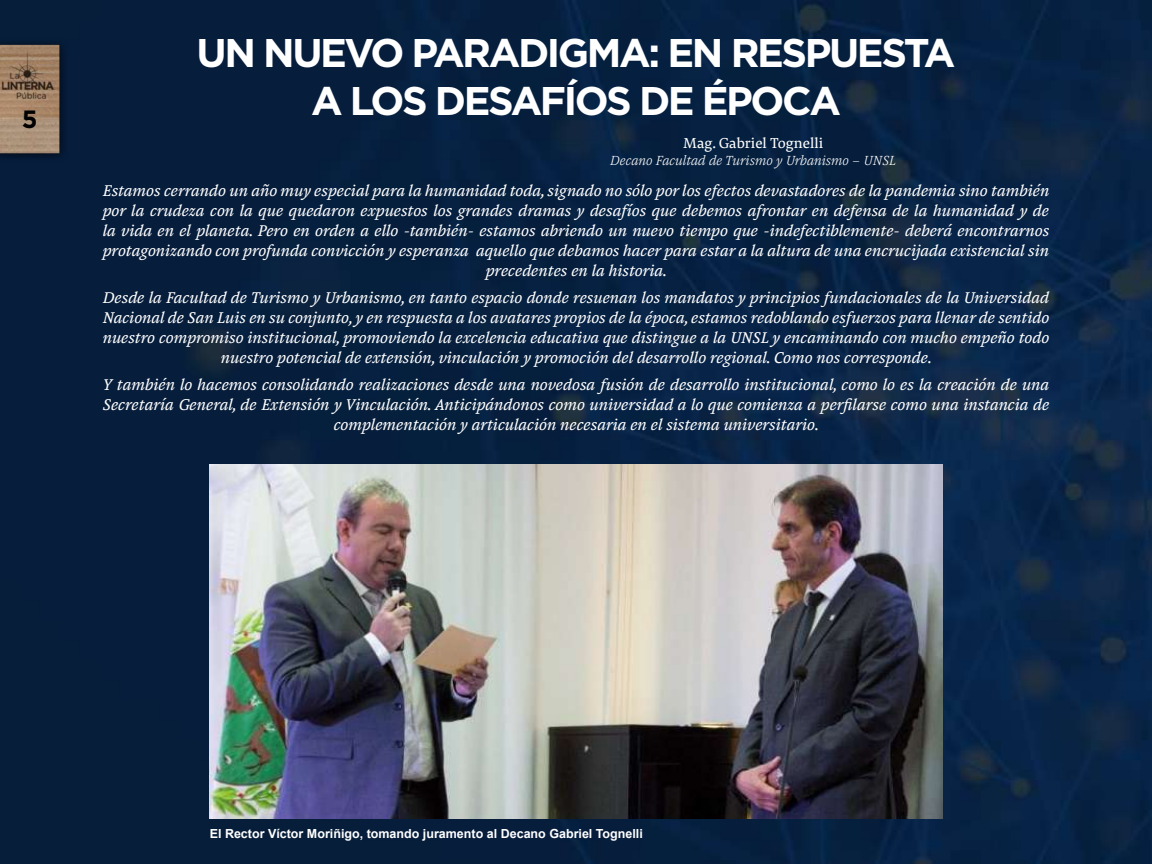
<style>
.page{position:relative;width:1152px;height:864px;background:#fff}
.page>*{position:absolute;margin:0;border:0;box-sizing:border-box;transform-origin:0 0}
.t1{font:700 40px/48px "Gotham";letter-spacing:-.06em;color:#fff;text-align:center}
.t2{font:700 25px "Gotham";color:#000}
.t3{font:italic 16.25px/20px "Pensum Pro";color:#fff;text-align:center}
.t4{font:15px "Pensum Pro";color:#fff}
.t5{font:italic 300 13.75px "Pensum Pro";color:#fff}
.t6{font:700 12.5px "Arial";color:#fff}
</style>
<div class="page">
<img style="left:0;top:0;width:1151px;height:864px">
<img style="left:210px;top:464px;width:732px;height:355px">
<img style="left:0;top:35px;width:71px;height:129px">
<h2 class="t2" style="left:22px;top:103px;width:17px">5</h2>
<h1 class="t1" style="left:196px;top:29px;width:760px">UN NUEVO PARADIGMA: EN RESPUESTA<br>A LOS DESAFÍOS DE ÉPOCA</h1>
<p class="t4" style="left:683px;top:132px;width:142px">Mag. Gabriel Tognelli</p>
<p class="t5" style="left:610px;top:151px;width:287px">Decano Facultad de Turismo y Urbanismo – UNSL</p>
<p class="t3" style="left:103px;top:180px;width:948px">Estamos cerrando un año muy especial para la humanidad toda, signado no sólo por los efectos devastadores de la pandemia sino también por la crudeza con la que quedaron expuestos los grandes dramas y desafíos que debemos afrontar en defensa de la humanidad y de la vida en el planeta. Pero en orden a ello -también- estamos abriendo un nuevo tiempo que -indefectiblemente- deberá encontrarnos protagonizando con profunda convicción y esperanza aquello que debamos hacer para estar a la altura de una encrucijada existencial sin precedentes en la historia.</p>
<p class="t3" style="left:103px;top:287px;width:948px">Desde la Facultad de Turismo y Urbanismo, en tanto espacio donde resuenan los mandatos y principios fundacionales de la Universidad Nacional de San Luis en su conjunto, y en respuesta a los avatares propios de la época, estamos redoblando esfuerzos para llenar de sentido nuestro compromiso institucional, promoviendo la excelencia educativa que distingue a la UNSL y encaminando con mucho empeño todo nuestro potencial de extensión, vinculación y promoción del desarrollo regional. Como nos corresponde.</p>
<p class="t3" style="left:103px;top:374px;width:948px">Y también lo hacemos consolidando realizaciones desde una novedosa fusión de desarrollo institucional, como lo es la creación de una<br>Secretaría General, de Extensión y Vinculación. Anticipándonos como universidad a lo que comienza a perfilarse como una instancia de complementación y articulación necesaria en el sistema universitario.</p>
<p class="t6" style="left:210px;top:826px;width:435px">El Rector Víctor Moriñigo, tomando juramento al Decano Gabriel Tognelli</p>
</div>
